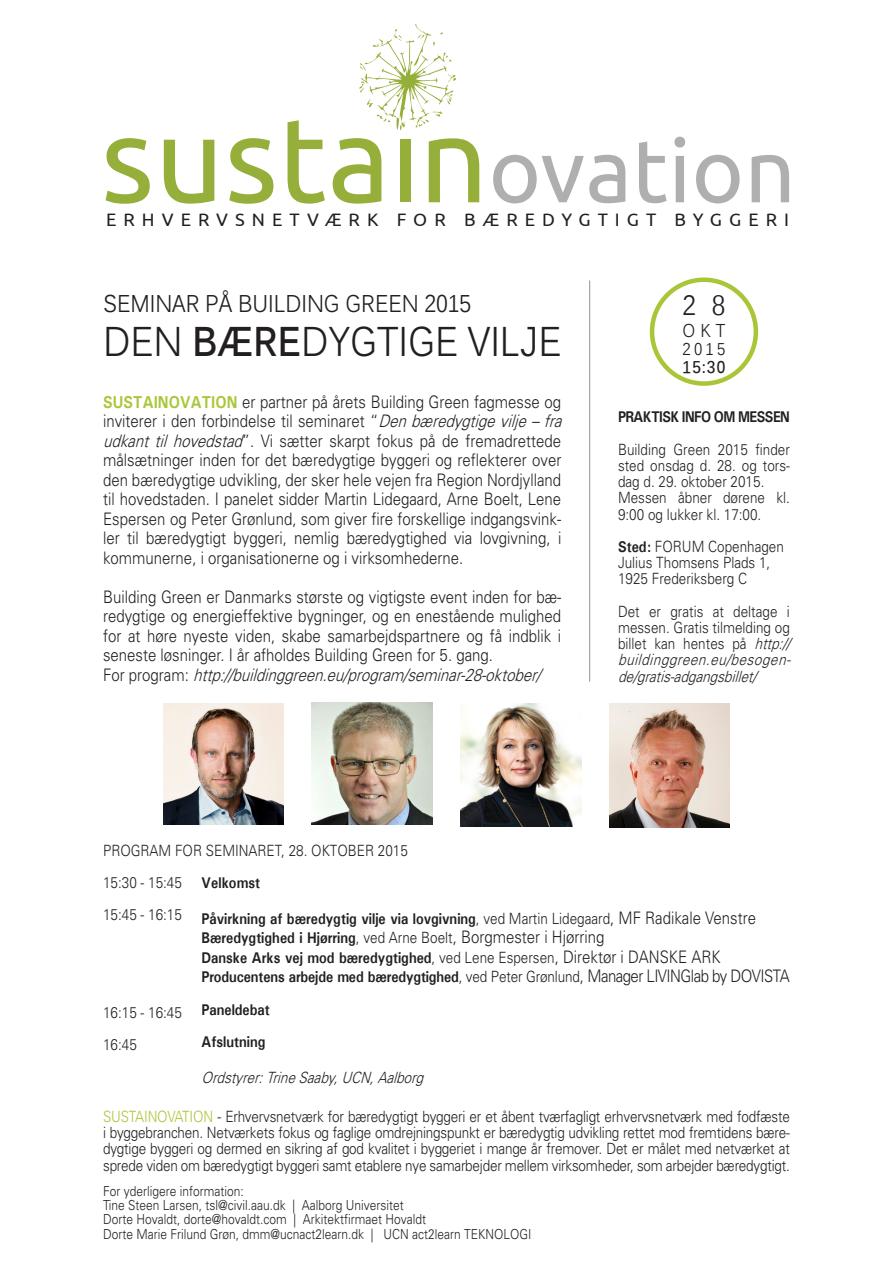
<style>
.page{position:relative;width:893px;height:1263px;background:#fff}
.page>*{position:absolute;margin:0;border:0;box-sizing:border-box;transform-origin:0 0}
.t1{font:120.3px "Ubuntu";color:#96af3b}
.t2{font:89.25px "Ubuntu";color:#afafaf}
.t3{font:41.4px "Kalinga";color:#231f20;scale:.87 1}
.t4{font:27.75px "Kalinga";color:#231f20;scale:.87 1}
.t5{font:24.15px "Kalinga";color:#231f20;scale:.87 1}
.t6{font:18.6px "Kalinga";color:#231f20;scale:.87 1}
.t7{font:18px "Ubuntu";letter-spacing:.39em;color:#231f20}
.t8{font:300 17.25px/19.5px "Univers";color:#231f20;scale:.87 1}
.t9{font:italic 300 17.25px "Univers";color:#231f20;scale:.87 1}
.t10{font:700 16.95px "Kalinga";color:#231f20;scale:.87 1}
.t11{font:16.95px "Kalinga";color:#231f20;scale:.87 1}
.t12{font:300 15.6px/16.2px "Univers";color:#231f20;text-align:justify;scale:.87 1}
.t13{font:700 15.6px "Univers";color:#231f20;scale:.87 1}
.t14{font:italic 300 15.6px "Univers";color:#231f20;scale:.87 1}
.t15{font:700 15.6px "Univers";letter-spacing:-.045em;color:#231f20;scale:.87 1}
.t16{font:300 13.8px "Univers";color:#231f20;scale:.87 1}
.s1{font-weight:700}
.s2{font-weight:700;color:#a9c638}
.s3{font-style:italic}
.s4{font-style:normal}
.s5{font-weight:300}
.s6{font-weight:300;font-size:17.25px}
.s7{color:#a9c638}
</style>
<div class="page">
<img style="left:461px;top:703px;width:120px;height:123px">
<img style="left:312px;top:702px;width:120px;height:123px">
<div style="left:650px;top:277px;width:108px;height:109px;border:4px solid #a9c638;border-radius:50%"></div>
<hr style="left:589px;top:280px;width:1px;height:402px;background:#231f20">
<svg style="left:359px;top:24px;width:97px;height:116px"></svg>
<div style="left:400px;top:140px;width:11px;height:62px;background:#96af3b"></div>
<img style="left:163px;top:703px;width:120px;height:122px">
<img style="left:609px;top:703px;width:121px;height:124px">
<p class="t1" style="left:101px;top:87px;width:389px">susta n</p>
<p class="t7" style="left:106px;top:209px;width:684px">ERHVERVSNETVÆRK FOR BÆREDYGTIGT BYGGERI</p>
<p class="t2" style="left:488px;top:116px;width:309px">ovation</p>
<p class="t5" style="left:103px;top:288px;width:425px">SEMINAR PÅ BUILDING GREEN 2015</p>
<p class="t4" style="left:682px;top:287px;width:51px">2 8</p>
<p class="t6" style="left:682px;top:319px;width:51px">OKT</p>
<p class="t11" style="left:682px;top:338px;width:51px">2015</p>
<p class="t10" style="left:682px;top:356px;width:51px">15:30</p>
<p class="t3" style="left:103px;top:314px;width:528px">DEN <span class="s1">BÆRE</span>DYGTIGE VILJE</p>
<p class="t8" style="left:103px;top:392px;width:535px"><span class="s2">SUSTAINOVATION</span> er partner på årets Building Green fagmesse og inviterer i den forbindelse til seminaret “<span class="s3">Denbæredygtigevilje–fra udkant til hovedstad</span>”. Vi sætter skarpt fokus på de fremadrettede målsætninger inden for det bæredygtige byggeri og reflekterer over den bæredygtige udvikling, der sker hele vejen fra Region Nordjylland til hovedstaden. I panelet sidder Martin Lidegaard, Arne Boelt, Lene Espersen og Peter Grønlund, som giver fire forskellige indgangsvink&shy;ler til bæredygtigt byggeri, nemlig bæredygtighed via lovgivning, i kommunerne, i organisationerne og i virksomhederne.</p>
<p class="t8" style="left:103px;top:587px;width:528px;text-align:justify">Building Green er Danmarks største og vigtigste event inden for bæ&shy;redygtige og energieffektive bygninger, og en enestående mulighed for at høre nyeste viden, skabe samarbejdspartnere og få indblik i seneste løsninger. I år afholdes Building Green for 5. gang.</p>
<p class="t9" style="left:103px;top:664px;width:510px"><span class="s4">F o r p r o g r a m :</span> http://buildinggreen.eu/program/seminar-28-oktober/</p>
<p class="t15" style="left:618px;top:407px;width:199px">PRAKTISK INFO OM MESSEN</p>
<p class="t12" style="left:618px;top:441px;width:199px">Building Green 2015 finder sted onsdag d. 28. og tors&shy;dag d. 29. oktober 2015.</p>
<p class="t12" style="left:618px;top:490px;width:199px">Messen åbner dørene kl.<br>9:00 og lukker kl. 17:00.</p>
<p class="t12" style="left:618px;top:538px;width:192px"><span class="s1">Sted:</span> FORUM Copenhagen</p>
<p class="t12" style="left:618px;top:555px;width:177px">Julius Thomsens Plads 1,</p>
<p class="t12" style="left:618px;top:571px;width:150px">1925 Frederiksberg C</p>
<p class="t12" style="left:618px;top:603px;width:205px;text-align:left">Det er gratis at deltage i messen. Gratis tilmelding og billet kan hentes på <span class="s3">http:// buildinggreen.eu/besogen&shy;de/gratis-adgangsbillet/</span></p>
<p class="t12" style="left:103px;top:842px;width:352px">PROGRAM FOR SEMINARET, 28. OKTOBER 2015</p>
<p class="t12" style="left:103px;top:874px;width:92px">15:30 - 15:45</p>
<p class="t12" style="left:103px;top:907px;width:92px">15:45 - 16:15</p>
<p class="t12" style="left:103px;top:1004px;width:92px">16:15 - 16:45</p>
<p class="t12" style="left:103px;top:1036px;width:40px">16:45</p>
<p class="t13" style="left:202px;top:873px;width:69px">Velkomst</p>
<p class="t13" style="left:202px;top:908px;width:639px">Påvirkning af bæredygtig vilje via lovgivning<span class="s5">, ved Martin Lidegaard</span><span class="s6">, MF Radikale Venstre</span></p>
<p class="t13" style="left:202px;top:928px;width:465px">Bæredygtighed i Hjørring<span class="s5">, ved Arne Boelt</span><span class="s6">, Borgmester i Hjørring</span></p>
<p class="t13" style="left:202px;top:947px;width:598px">Danske Arks vej mod bæredygtighed<span class="s5">, ved Lene Espersen</span><span class="s6">, Direktør i DANSKE ARK</span></p>
<p class="t13" style="left:202px;top:967px;width:678px">Producentens arbejde med bæredygtighed<span class="s5">, ved Peter Grønlund</span><span class="s6">, Manager LIVINGlab by DOVISTA</span></p>
<p class="t13" style="left:202px;top:999px;width:80px">Paneldebat</p>
<p class="t13" style="left:202px;top:1032px;width:75px">Afslutning</p>
<p class="t14" style="left:202px;top:1068px;width:262px">Ordstyrer:TrineSaaby,UCN,Aalborg</p>
<p class="t12" style="left:103px;top:1108px;width:791px"><span class="s7">SUSTAINOVATION</span> - Erhvervsnetværk for bæredygtigt byggeri er et åbent tværfagligt erhvervsnetværk med fodfæste i byggebranchen. Netværkets fokus og faglige omdrejningspunkt er bæredygtig udvikling rettet mod fremtidens bære&shy;dygtige byggeri og dermed en sikring af god kvalitet i byggeriet i mange år fremover. Det er målet med netværket at sprede viden om bæredygtigt byggeri samt etablere nye samarbejder mellem virksomheder, som arbejder bæredygtigt.</p>
<p class="t16" style="left:103px;top:1182px;width:163px">For yderligere information:</p>
<p class="t16" style="left:103px;top:1197px;width:347px">Tine Steen Larsen, tsl@civil.aau.dk | Aalborg Universitet</p>
<p class="t16" style="left:103px;top:1211px;width:373px">Dorte Hovaldt, dorte@hovaldt.com | Arkitektfirmaet Hovaldt</p>
<p class="t16" style="left:103px;top:1225px;width:494px">Dorte Marie Frilund Grøn, dmm@ucnact2learn.dk | UCN act2learn TEKNOLOGI</p>
</div>
